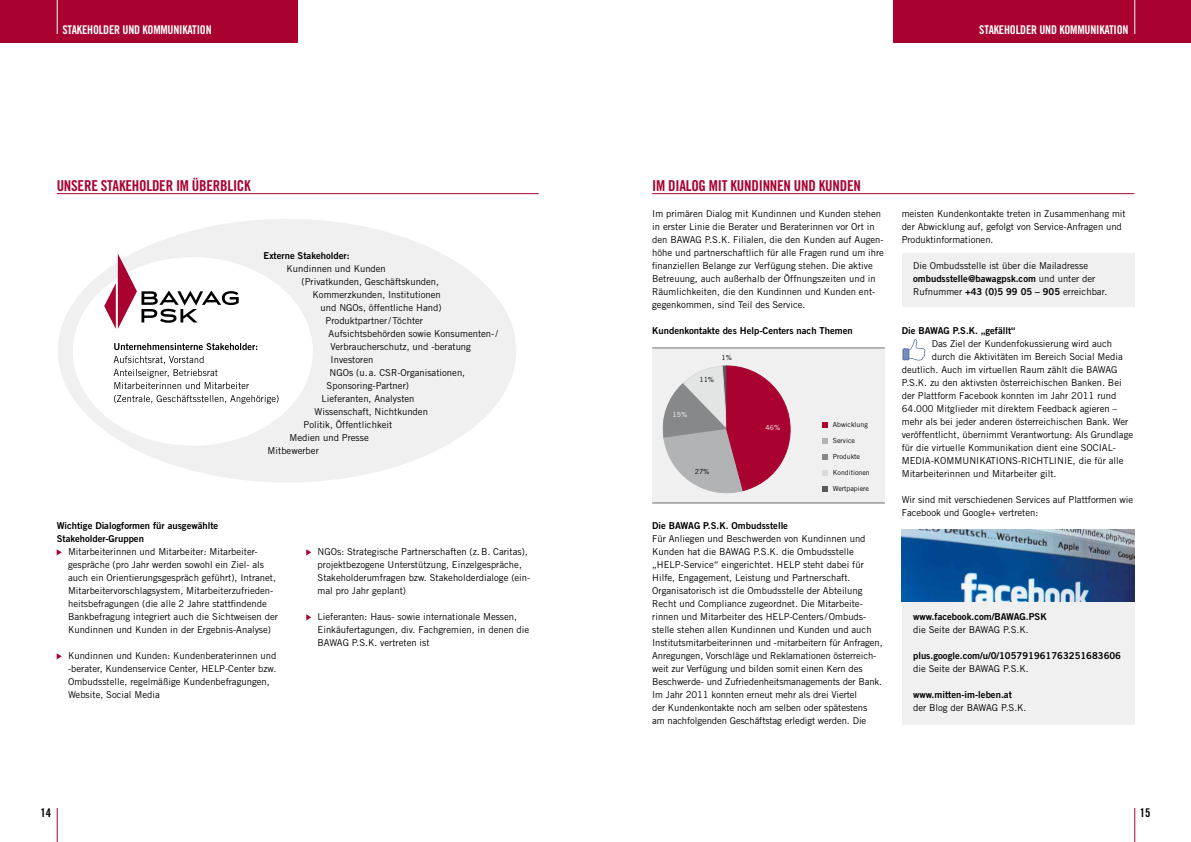
<style>
.page{position:relative;width:1191px;height:842px;background:#fff}
.page>*{position:absolute;margin:0;border:0;box-sizing:border-box;transform-origin:0 0}
.t1{font:15px "Trade Gothic LT Std Bd Cn 20";letter-spacing:-.015em;color:#a90230}
.t2{font:12px "Trade Gothic LT Std Bd Cn 20";letter-spacing:-.015em;color:#fff}
.t3{font:12px "Trade Gothic LT Std Bd Cn 20";color:#000}
.t4{font:9.5px/13px "Trade Gothic LT Std";color:#000}
.t5{font:9.5px/13px "Trade Gothic LT Std Bd 2";color:#000}
.t6{font:7px "Trade Gothic LT Std";color:#000}
.t7{font:7px "Trade Gothic LT Std";color:#fff}
.s1{font-family:"Trade Gothic LT Std"}
.s2{font-family:"Trade Gothic LT Std Bd 2"}
</style>
<div class="page">
<div style="left:901px;top:253px;width:233px;height:53px;background:#f0f0f1"></div>
<div style="left:901px;top:529px;width:233px;height:195px;background:#f0f0f1"></div>
<div style="left:0;top:0;width:298px;height:43px;background:#a90230"></div>
<div style="left:893px;top:0;width:298px;height:43px;background:#a90230"></div>
<hr style="left:57px;top:0;width:1px;height:34px;background:#fff">
<hr style="left:1134px;top:0;width:1px;height:34px;background:#fff">
<hr style="left:57px;top:808px;width:1px;height:34px;background:#a90230">
<hr style="left:1134px;top:808px;width:1px;height:34px;background:#a90230">
<svg style="left:57px;top:549px;width:5px;height:6px"></svg>
<svg style="left:57px;top:653px;width:5px;height:6px"></svg>
<svg style="left:306px;top:549px;width:5px;height:6px"></svg>
<svg style="left:306px;top:614px;width:5px;height:6px"></svg>
<hr style="left:57px;top:193px;width:482px;height:1px;background:#a90230">
<hr style="left:652px;top:193px;width:482px;height:1px;background:#a90230">
<div style="left:58px;top:219px;width:458px;height:263px;background:#f0f0f1;border-radius:50%"></div>
<div style="left:73px;top:257px;width:240px;height:189px;background:#fff;border-radius:50%"></div>
<svg style="left:104px;top:254px;width:135px;height:75px"></svg>
<svg style="left:114px;top:395px;width:164px;height:9px"></svg>
<svg style="left:114px;top:356px;width:135px;height:33px"></svg>
<svg style="left:114px;top:343px;width:143px;height:7px"></svg>
<div style="left:652px;top:348px;width:232px;height:155px;background:#f0f0f1"></div>
<hr style="left:652px;top:502px;width:232px;height:1px;background:#707172">
<hr style="left:652px;top:347px;width:232px;height:1px;background:#707172">
<svg style="left:822px;top:422px;width:6px;height:5px"></svg>
<svg style="left:822px;top:438px;width:6px;height:5px"></svg>
<svg style="left:822px;top:454px;width:6px;height:5px"></svg>
<svg style="left:822px;top:470px;width:6px;height:5px"></svg>
<svg style="left:822px;top:486px;width:6px;height:5px"></svg>
<svg style="left:662px;top:366px;width:128px;height:128px"></svg>
<svg style="left:902px;top:339px;width:23px;height:22px"></svg>
<img style="left:901px;top:529px;width:233px;height:72px">
<p class="t2" style="left:62px;top:23px;width:88px">STAKEHOLDER UND KOMM</p>
<p class="t2" style="left:168px;top:23px;width:46px">UNIKATION</p>
<p class="t2" style="left:979px;top:23px;width:88px">STAKEHOLDER UND KOMM</p>
<p class="t2" style="left:1084px;top:23px;width:46px">UNIKATION</p>
<h1 class="t1" style="left:57px;top:177px;width:22px">UNSERE</h1>
<h1 class="t1" style="left:101px;top:177px;width:152px">STAKEHOLDER IM ÜBERBLICK</h1>
<h1 class="t1" style="left:652px;top:177px;width:210px">IM DIALOG MIT KUNDINNEN UND KUNDEN</h1>
<p class="t5" style="left:264px;top:249px;width:88px">Externe Stakeholder:</p>
<p class="t4" style="left:287px;top:262px;width:101px">Kundinnen und Kunden</p>
<p class="t4" style="left:302px;top:275px;width:139px">(Privatkunden, Geschäftskunden,</p>
<p class="t4" style="left:313px;top:288px;width:130px">Kommerzkunden, Institutionen</p>
<p class="t4" style="left:321px;top:301px;width:122px">und NGOs, öffentliche Hand)</p>
<p class="t4" style="left:326px;top:314px;width:99px">Produktpartner/Töchter</p>
<p class="t4" style="left:329px;top:327px;width:171px">Aufsichtsbehörden sowie Konsumenten-/</p>
<p class="t4" style="left:331px;top:340px;width:142px">Verbraucherschutz, und -beratung</p>
<p class="t4" style="left:331px;top:353px;width:44px">Investoren</p>
<p class="t4" style="left:330px;top:366px;width:137px">NGOs (u. a. CSR-Organisationen,</p>
<p class="t4" style="left:327px;top:379px;width:84px">Sponsoring-Partner)</p>
<p class="t4" style="left:322px;top:392px;width:94px">Lieferanten, Analysten</p>
<p class="t4" style="left:315px;top:405px;width:115px">Wissenschaft, Nichtkunden</p>
<p class="t4" style="left:304px;top:418px;width:90px">Politik, Öffentlichkeit</p>
<p class="t4" style="left:290px;top:431px;width:81px">Medien und Presse</p>
<p class="t4" style="left:268px;top:444px;width:53px">Mitbewerber</p>
<p class="t5" style="left:57px;top:519px;width:163px">Wichtige Dialogformen für ausgewählte<br>Stakeholder-Gruppen</p>
<p class="t4" style="left:68px;top:545px;width:211px">Mitarbeiterinnen und Mitarbeiter: Mitarbeiter&shy;gespräche (pro Jahr werden sowohl ein Ziel- als auch ein Orientierungsgespräch geführt), Intranet, Mitarbeitervorschlagsystem, Mitarbeiterzufrieden&shy;heitsbefragungen (die alle 2 Jahre stattfindende Bankbefragung integriert auch die Sichtweisen der Kundinnen und Kunden in der Ergebnis-Analyse)</p>
<p class="t4" style="left:68px;top:649px;width:210px">Kundinnen und Kunden: Kundenberaterinnen und -berater, Kundenservice Center, HELP-Center bzw.<br>Ombudsstelle, regelmäßige Kundenbefragungen, Website, Social Media</p>
<p class="t4" style="left:317px;top:545px;width:214px">NGOs: Strategische Partnerschaften (z.B. Caritas), projektbezogene Unterstützung, Einzelgespräche, Stakeholderumfragen bzw. Stakeholderdialoge (ein&shy;mal pro Jahr geplant)</p>
<p class="t4" style="left:317px;top:610px;width:213px">Lieferanten: Haus- sowie internationale Messen,<br>Einkäufertagungen, div. Fachgremien, in denen die<br>BAWAG P.S.K. vertreten ist</p>
<p class="t4" style="left:652px;top:207px;width:233px">Im primären Dialog mit Kundinnen und Kunden stehen in erster Linie die Berater und Beraterinnen vor Ort in den BAWAG P.S.K. Filialen, die den Kunden auf Augen&shy;höhe und partnerschaftlich für alle Fragen rund um ihre finanziellen Belange zur Verfügung stehen. Die aktive Betreuung, auch außerhalb der Öffnungszeiten und in Räumlichkeiten, die den Kundinnen und Kunden ent&shy;gegenkommen, sind Teil des Service.</p>
<p class="t5" style="left:652px;top:324px;width:202px">Kundenkontakte des Help-Centers nach Themen</p>
<p class="t7" style="left:672px;top:410px;width:16px">15%</p>
<p class="t6" style="left:699px;top:375px;width:16px">11%</p>
<p class="t6" style="left:721px;top:353px;width:12px">1%</p>
<p class="t6" style="left:694px;top:467px;width:16px">27%</p>
<p class="t7" style="left:765px;top:423px;width:16px">46%</p>
<p class="t6" style="left:833px;top:420px;width:37px">Abwicklung</p>
<p class="t6" style="left:833px;top:436px;width:24px">Service</p>
<p class="t6" style="left:833px;top:452px;width:29px">Produkte</p>
<p class="t6" style="left:833px;top:468px;width:38px">Konditionen</p>
<p class="t6" style="left:833px;top:484px;width:38px">Wertpapiere</p>
<p class="t5" style="left:652px;top:519px;width:137px">Die BAWAG P.S.K. Ombudsstelle</p>
<p class="t4" style="left:652px;top:532px;width:232px">Für Anliegen und Beschwerden von Kundinnen und Kunden hat die BAWAG P.S.K. die Ombudsstelle „HELP-Service“ eingerichtet. HELP steht dabei für Hilfe, Engagement, Leistung und Partnerschaft.<br>Organisatorisch ist die Ombudsstelle der Abteilung Recht und Compliance zugeordnet. Die Mitarbeite--- rinnen und Mitarbeiter des HELP-Centers /Ombuds&shy;stelle stehen allen Kundinnen und Kunden und auch Institutsmitarbeiterinnen und -mitarbeitern für Anfragen, Anregungen, Vorschläge und Reklamationen österreich&shy;weit zur Verfügung und bilden somit einen Kern des Beschwerde- und Zufriedenheitsmanagements der Bank.<br>Im Jahr 2011 konnten erneut mehr als drei Viertel<br>der Kundenkontakte noch am selben oder spätestens<br>am nachfolgenden Geschäftstag erledigt werden. Die</p>
<p class="t4" style="left:901px;top:207px;width:225px">meisten Kundenkontakte treten in Zusammenhang mit der Abwicklung auf, gefolgt von Service-Anfragen und<br>Produktinformationen.</p>
<p class="t4" style="left:913px;top:259px;width:176px">Die Ombudsstelle ist über die Mailadresse</p>
<p class="t5" style="left:913px;top:272px;width:184px">ombudsstelle@bawagpsk.com <span class="s1">und unter der</span></p>
<p class="t4" style="left:913px;top:285px;width:196px">Rufnummer <span class="s2">+43 (0)5 99 05 – 905</span> erreichbar.</p>
<p class="t5" style="left:901px;top:324px;width:115px">Die BAWAG P.S.K. „gefällt“</p>
<p class="t4" style="left:931px;top:337px;width:182px">Das Ziel der Kundenfokussierung wird auch</p>
<p class="t4" style="left:931px;top:350px;width:193px">durch die Aktivitäten im Bereich Social Media</p>
<p class="t4" style="left:901px;top:363px;width:217px">deutlich. Auch im virtuellen Raum zählt die BAWAG</p>
<p class="t4" style="left:901px;top:376px;width:221px">P.S.K. zu den aktivsten österreichischen Banken. Bei</p>
<p class="t4" style="left:901px;top:389px;width:216px">der Plattform Facebook konnten im Jahr 2011 rund</p>
<p class="t4" style="left:901px;top:402px;width:217px">64.000 Mitglieder mit direktem Feedback agieren –</p>
<p class="t4" style="left:901px;top:415px;width:228px">mehr als bei jeder anderen österreichischen Bank. Wer</p>
<p class="t4" style="left:901px;top:428px;width:233px">veröffentlicht, übernimmt Verantwortung: Als Grundlage</p>
<p class="t4" style="left:901px;top:441px;width:216px">für die virtuelle Kommunikation dient eine SOCIAL-</p>
<p class="t4" style="left:901px;top:454px;width:223px">MEDIA-KOMMUNIKATIONS-RICHTLINIE, die für alle</p>
<p class="t4" style="left:901px;top:467px;width:156px">Mitarbeiterinnen und Mitarbeiter gilt.</p>
<p class="t4" style="left:901px;top:493px;width:233px">Wir sind mit verschiedenen Services auf Plattformen wie<br>Facebook und Google+ vertreten:</p>
<p class="t5" style="left:913px;top:610px;width:135px">www.facebook.com/BAWAG.PSK</p>
<p class="t4" style="left:913px;top:623px;width:117px">die Seite der BAWAG P.S.K.</p>
<p class="t5" style="left:913px;top:649px;width:209px">plus.google.com/u/0/105791961763251683606</p>
<p class="t4" style="left:913px;top:662px;width:117px">die Seite der BAWAG P.S.K.</p>
<p class="t5" style="left:913px;top:688px;width:100px">www.mitten-im-leben.at</p>
<p class="t4" style="left:913px;top:701px;width:115px">der Blog der BAWAG P.S.K.</p>
<p class="t3" style="left:41px;top:805px;width:12px">14</p>
<p class="t3" style="left:1140px;top:805px;width:12px">15</p>
</div>
